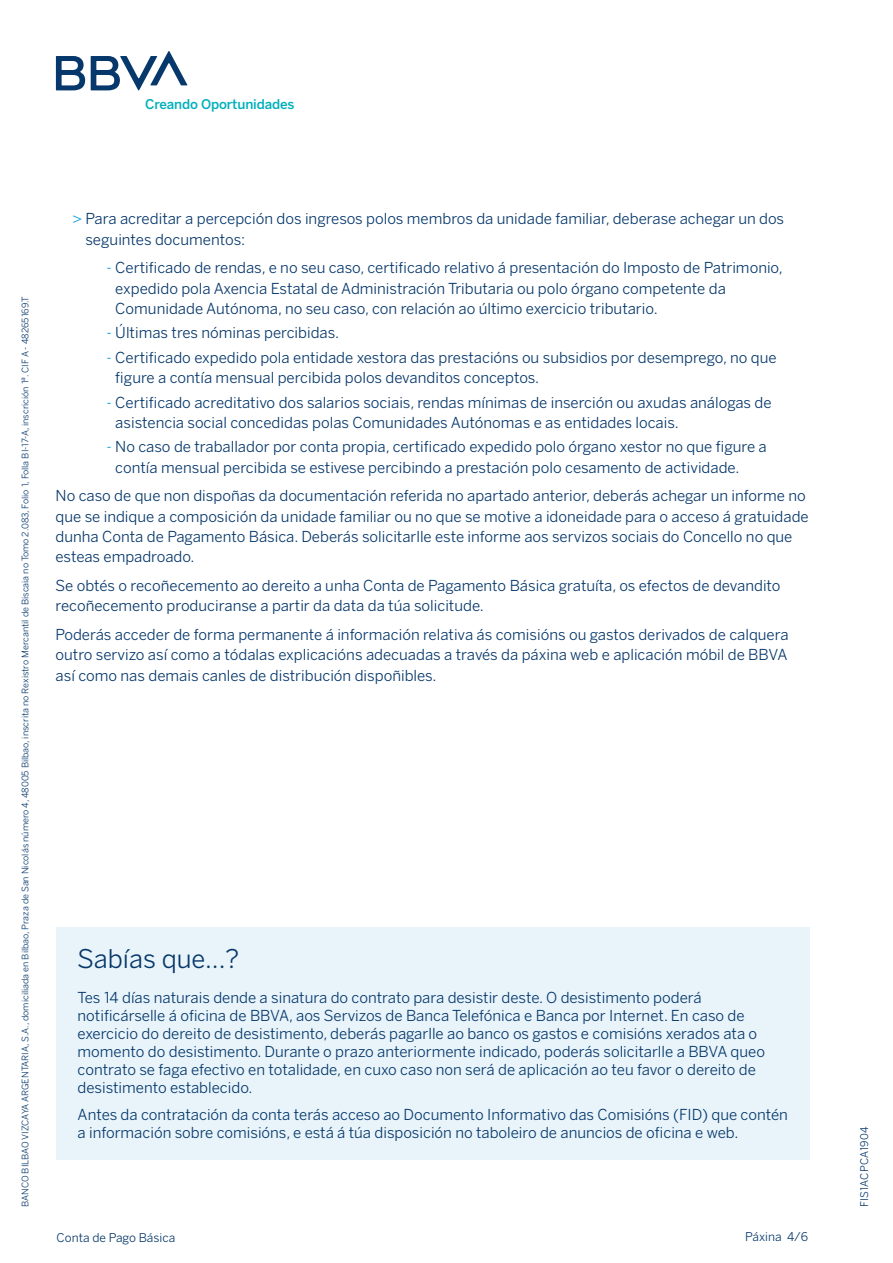
<style>
.page{position:relative;width:893px;height:1263px;background:#fff}
.page>*{position:absolute;margin:0;border:0;box-sizing:border-box;transform-origin:0 0}
.Titulares{font:25.5px "Benton Sans BBVA";color:#07386b}
.Texto_comun{font:15px/20.2px "Benton Sans BBVA";color:#07386b}
.t1{font:500 13.35px "Benton Sans BBVA";letter-spacing:-.01em;color:#00b0bc}
.t2{font:12px "Benton Sans BBVA";color:#07386b}
.t3{font:10.5px "Benton Sans BBVA";letter-spacing:.01em;color:#07386b}
.t4{font:9px "Benton Sans BBVA";color:#07386b}
.s1{color:#089fd6}
</style>
<div class="page">
<svg style="left:56px;top:56px;width:29px;height:34px"></svg>
<svg style="left:91px;top:51px;width:96px;height:40px"></svg>
<div style="left:56px;top:927px;width:754px;height:232px;background:#e8f4fa"></div>
<p class="t1" style="left:145px;top:96px;width:151px">Creando Oportunidades</p>
<p class="t4" style="left:20px;top:1207px;width:912px;rotate:-90deg">BANCO BILBAO VIZCAYA ARGENTARIA, S.A., domiciliada en Bilbao, Praza de San Nicolás número 4, 48005 Bilbao, inscrita no Rexistro Mercantil de Biscaia no Tomo 2.083, Folio 1, Folla BI-17-A, inscrición 1ª. CIF A - 48265169.T</p>
<p class="Texto_comun" style="left:85px;top:209px;width:700px;text-indent:-13px"><span class="s1">&gt;</span> Para acreditar a percepción dos ingresos polos membros da unidade familiar, deberase achegar un dos seguintes documentos:</p>
<p class="Texto_comun" style="left:115px;top:258px;width:669px;text-indent:-9px"><span class="s1">-</span> Certificado de rendas, e no seu caso, certificado relativo á presentación do Imposto de Patrimonio, expedido pola Axencia Estatal de Administración Tributaria ou polo órgano competente da<br>Comunidade Autónoma, no seu caso, con relación ao último exercicio tributario.</p>
<p class="Texto_comun" style="left:107px;top:323px;width:234px"><span class="s1">-</span> Últimas tres nóminas percibidas.</p>
<p class="Texto_comun" style="left:115px;top:347px;width:663px;text-indent:-9px"><span class="s1">-</span> Certificado expedido pola entidade xestora das prestacións ou subsidios por desemprego, no que figure a contía mensual percibida polos devanditos conceptos.</p>
<p class="Texto_comun" style="left:115px;top:392px;width:658px;text-indent:-9px"><span class="s1">-</span> Certificado acreditativo dos salarios sociais, rendas mínimas de inserción ou axudas análogas de asistencia social concedidas polas Comunidades Autónomas e as entidades locais.</p>
<p class="Texto_comun" style="left:115px;top:437px;width:653px;text-indent:-9px"><span class="s1">-</span> No caso de traballador por conta propia, certificado expedido polo órgano xestor no que figure a contía mensual percibida se estivese percibindo a prestación polo cesamento de actividade.</p>
<p class="Texto_comun" style="left:56px;top:486px;width:755px">No caso de que non dispoñas da documentación referida no apartado anterior, deberás achegar un informe no que se indique a composición da unidade familiar ou no que se motive a idoneidade para o acceso á gratuidade dunha Conta de Pagamento Básica. Deberás solicitarlle este informe aos servizos sociais do Concello no que esteas empadroado.</p>
<p class="Texto_comun" style="left:56px;top:575px;width:726px">Se obtés o recoñecemento ao dereito a unha Conta de Pagamento Básica gratuíta, os efectos de devandito recoñecemento produciranse a partir da data da túa solicitude.</p>
<p class="Texto_comun" style="left:56px;top:624px;width:735px;text-align:justify">Poderás acceder de forma permanente á información relativa ás comisións ou gastos derivados de calquera outro servizo así como a tódalas explicacións adecuadas a través da páxina web e aplicación móbil de BBVA así como nas demais canles de distribución dispoñibles.</p>
<p class="Titulares" style="left:78px;top:944px;width:163px">Sabías que...?</p>
<p class="Texto_comun" style="left:78px;top:989px;width:689px;line-height:18px">Tes 14 días naturais dende a sinatura do contrato para desistir deste. O desistimento poderá notificárselle á oficina de BBVA, aos Servizos de Banca Telefónica e Banca por Internet. En caso de exercicio do dereito de desistimento, deberás pagarlle ao banco os gastos e comisións xerados ata o momento do desistimento. Durante o prazo anteriormente indicado, poderás solicitarlle a BBVA queo contrato se faga efectivo en totalidade, en cuxo caso non será de aplicación ao teu favor o dereito de desistimento establecido.</p>
<p class="Texto_comun" style="left:78px;top:1105px;width:712px;line-height:18px">Antes da contratación da conta terás acceso ao Documento Informativo das Comisións (FID) que contén a información sobre comisións, e está á túa disposición no taboleiro de anuncios de oficina e web.</p>
<p class="t2" style="left:57px;top:1231px;width:120px">Conta de Pago Básica</p>
<p class="t2" style="left:745px;top:1229px;width:64px">Páxina 4/6</p>
<p class="t3" style="left:858px;top:1207px;width:82px;rotate:-90deg">FIS1ACPCA1904</p>
</div>
